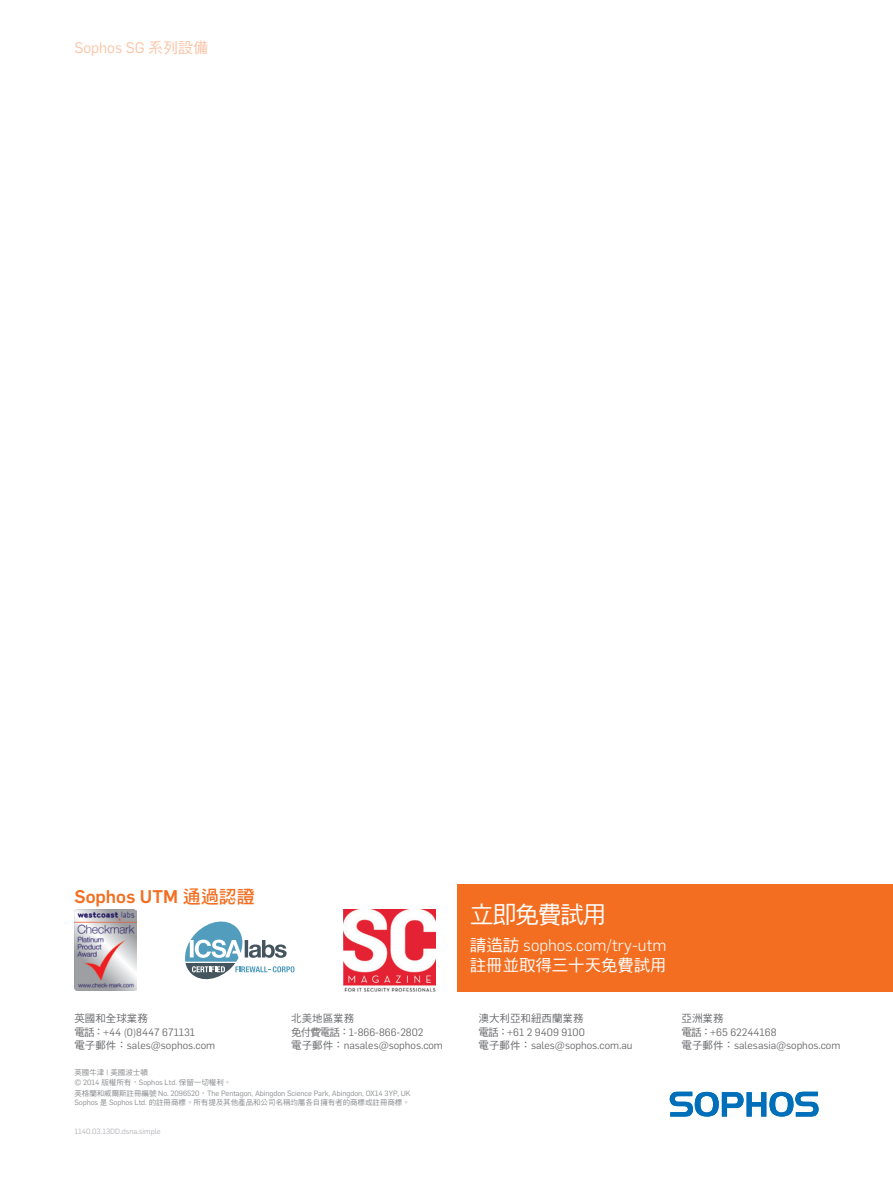
<style>
.page{position:relative;width:893px;height:1191px;background:#fff}
.page>*{position:absolute;margin:0;border:0;box-sizing:border-box;transform-origin:0 0}
.t1{font:24px "DF Hei Std W5";letter-spacing:-.06em;color:#fff}
.t2{font:500 18px "Flama";color:#f36e21}
.t3{font:300 16.5px "Flama";color:#fff}
.t4{font:16.5px "DF Hei Std W5";letter-spacing:-.005em;color:#fff}
.t5{font:15px "Flama";color:#fbc4a7}
.t6{font:10.5px/13.5px "Flama";color:#6c6d70}
.t7{font:10.5px "DF Hei Std W5";color:#6c6d70}
.t8{font:7.5px/10.5px "Flama";letter-spacing:-.005em;color:#8a8c8f}
.t9{font:7.5px "DF Hei Std W5";letter-spacing:-.005em;color:#8a8c8f}
.t10{font:7.5px "Flama";color:#b2b3b7}
.s1{font-family:"DF Hei Std W5"}
.s2{font-family:"DF Hei Std W7";font-weight:400}
.s3{font-family:"Flama"}
.s4{font-family:"DF Hei Std W5";font-weight:400}
</style>
<div class="page">
<div style="left:457px;top:884px;width:436px;height:107px;background:#f36e21"></div>
<img style="left:74px;top:909px;width:62px;height:82px">
<img style="left:344px;top:909px;width:92px;height:82px">
<svg style="left:185px;top:921px;width:110px;height:59px"></svg>
<svg style="left:670px;top:1091px;width:149px;height:25px"></svg>
<h3 class="t5" style="left:74px;top:38px;width:135px">Sophos SG <span class="s1">系列設備</span></h3>
<h2 class="t2" style="left:74px;top:884px;width:182px">Sophos UTM <span class="s2">通過認證</span></h2>
<p class="t7" style="left:74px;top:1012px;width:75px">英國和全球業務</p>
<p class="t6" style="left:74px;top:1024px;width:142px"><span class="s1">電話：</span>+44 (0)8447 671131<br><span class="s1">電子郵件：</span>sales@sophos.com</p>
<p class="t7" style="left:291px;top:1013px;width:64px">北美地區業務</p>
<p class="t6" style="left:291px;top:1024px;width:153px"><span class="s1">免付費電話：</span>1-866-866-2802<br><span class="s1">電子郵件：</span>nasales@sophos.com</p>
<p class="t9" style="left:74px;top:1067px;width:75px">英國牛津 <span class="s3">|</span> 美國波士頓</p>
<p class="t8" style="left:74px;top:1076px;width:338px">© 2014 <span class="s1">版權所有，</span>Sophos Ltd. <span class="s1">保留一切權利。<br>英格蘭和威爾斯註冊編號</span> No. 2096520<span class="s1">，</span>The Pentagon, Abingdon Science Park, Abingdon, OX14 3YP, UK</p>
<p class="t9" style="left:74px;top:1097px;width:337px"><span class="s3">Sophos</span> 是 <span class="s3">Sophos Ltd.</span> 的註冊商標。所有提及其他產品和公司名稱均屬各自擁有者的商標或註冊商標。</p>
<p class="t10" style="left:74px;top:1126px;width:88px">1140.03.13DD.dsna.simple</p>
<h1 class="t1" style="left:470px;top:901px;width:139px">立即免費試用</h1>
<h3 class="t3" style="left:470px;top:934px;width:198px"><span class="s4">請造訪</span> sophos.com/try-utm</h3>
<h3 class="t4" style="left:470px;top:956px;width:198px">註冊並取得三十天免費試用</h3>
<p class="t7" style="left:478px;top:1013px;width:106px">澳大利亞和紐西蘭業務</p>
<p class="t6" style="left:478px;top:1024px;width:156px"><span class="s1">電話：</span>+61 2 9409 9100<br><span class="s1">電子郵件：</span>sales@sophos.com.au</p>
<p class="t7" style="left:681px;top:1013px;width:43px">亞洲業務</p>
<p class="t6" style="left:681px;top:1024px;width:160px"><span class="s1">電話：</span>+65 62244168<br><span class="s1">電子郵件：</span>salesasia@sophos.com</p>
</div>
